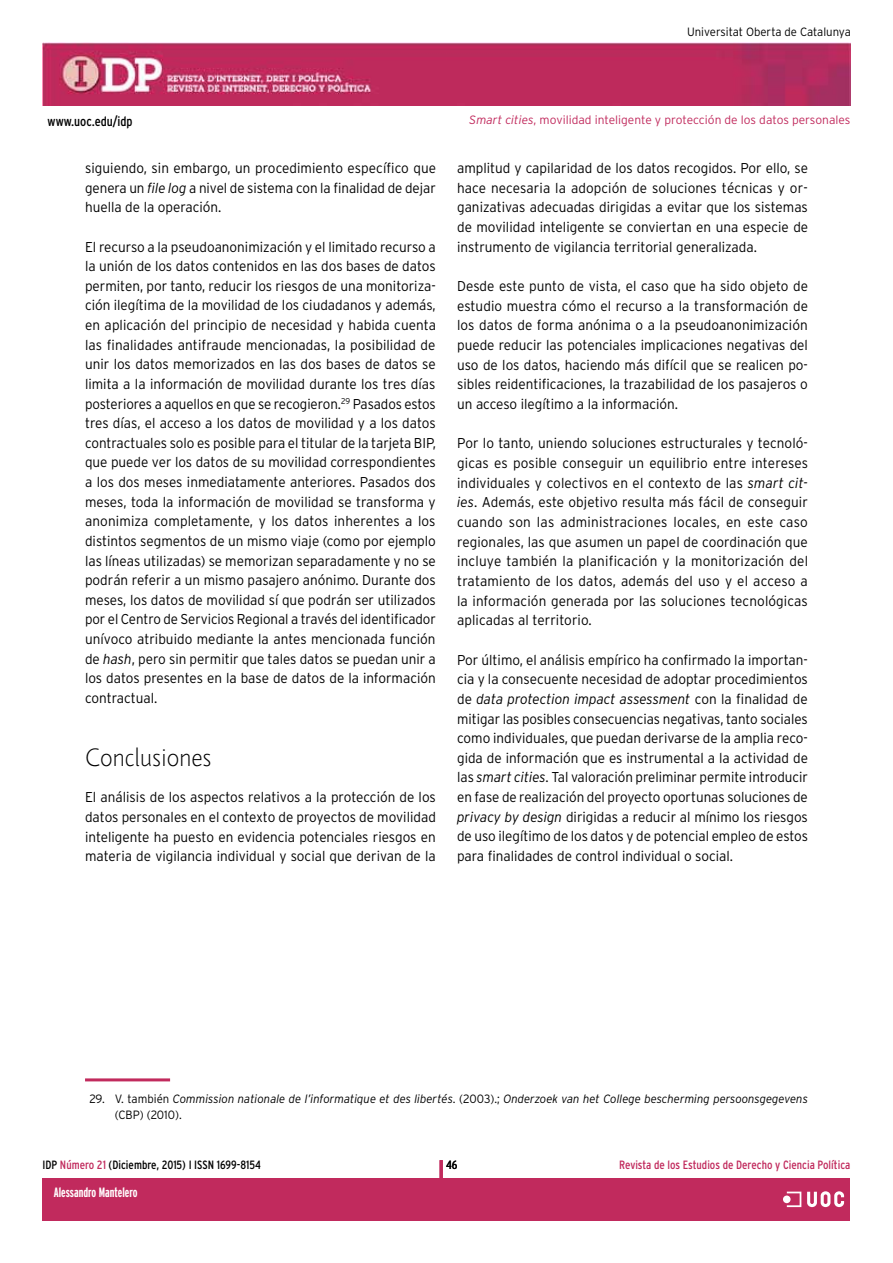
<style>
.page{position:relative;width:893px;height:1263px;background:#fff}
.page>*{position:absolute;margin:0;border:0;box-sizing:border-box;transform-origin:0 0}
._1TITOLTEXTGENERAL{font:300 24px "Pragma ND";color:#000;scale:.95 1}
.TEXTGENERAL{font:300 14.25px/19.6px "Interstate";color:#000;text-align:justify;scale:.95 1}
.t1{font:700 extra-condensed 13.5px "Interstate";color:#fff}
.t2{font:condensed 13.5px "Interstate";color:#000}
.notaprimeraambfilet{font:italic 300 12px/16.5px "Interstate";color:#000;scale:.95 1}
.t3{font:300 12px "Interstate";color:#c12a5d}
.t4{font:condensed 12px "Interstate";color:#c12a5d}
.t5{font:condensed 12px "Interstate";color:#000}
.t6{font:300 12px "Interstate";color:#000;scale:.95 1}
.t7{font:700 extra-condensed 12px "Interstate";color:#fff}
.s1{font-style:italic}
.s2{font-style:normal}
.s3{color:#c12a5d}
</style>
<div class="page">
<img style="left:43px;top:43px;width:807px;height:63px">
<div style="left:43px;top:1178px;width:807px;height:42px;background:#c12a5d"></div>
<div style="left:783px;top:1195px;width:8px;height:8px;background:#fff;border-radius:50%"></div>
<svg style="left:787px;top:1191px;width:57px;height:17px"></svg>
<hr style="left:440px;top:1160px;width:3px;height:44px;background:#c12a5d">
<hr style="left:85px;top:1078px;width:85px;height:3px;background:#c12a5d">
<p class="t6" style="left:687px;top:25px;width:174px">Universitat Oberta de Catalunya</p>
<p class="t2" style="left:48px;top:113px;width:87px">www.uoc.edu/idp</p>
<p class="TEXTGENERAL" style="left:85px;top:158px;width:371px">siguiendo, sin embargo, un procedimiento específico que genera un <span class="s1">file log</span> a nivel de sistema con la finalidad de dejar huella de la operación.</p>
<p class="TEXTGENERAL" style="left:85px;top:237px;width:371px">El recurso a la pseudoanonimización y el limitado recurso a la unión de los datos contenidos en las dos bases de datos permiten, por tanto, reducir los riesgos de una monitoriza&shy;ción ilegítima de la movilidad de los ciudadanos y además, en aplicación del principio de necesidad y habida cuenta las finalidades antifraude mencionadas, la posibilidad de unir los datos memorizados en las dos bases de datos se limita a la información de movilidad durante los tres días posteriores a aquellos en que se recogieron.<sup>29</sup> Pasados estos tres días, el acceso a los datos de movilidad y a los datos contractuales solo es posible para el titular de la tarjeta BIP, que puede ver los datos de su movilidad correspondientes a los dos meses inmediatamente anteriores. Pasados dos meses, toda la información de movilidad se transforma y anonimiza completamente, y los datos inherentes a los distintos segmentos de un mismo viaje (como por ejemplo las líneas utilizadas) se memorizan separadamente y no se podrán referir a un mismo pasajero anónimo. Durante dos meses, los datos de movilidad sí que podrán ser utilizados por el Centro de Servicios Regional a través del identificador unívoco atribuido mediante la antes mencionada función de <span class="s1">hash</span>, pero sin permitir que tales datos se puedan unir a los datos presentes en la base de datos de la información contractual.</p>
<p class="_1TITOLTEXTGENERAL" style="left:85px;top:742px;width:135px">Conclusiones</p>
<p class="TEXTGENERAL" style="left:85px;top:787px;width:371px">El análisis de los aspectos relativos a la protección de los datos personales en el contexto de proyectos de movilidad inteligente ha puesto en evidencia potenciales riesgos en materia de vigilancia individual y social que derivan de la</p>
<p class="t3" style="left:469px;top:113px;width:383px"><span class="s1">Smart cities</span>, movilidad inteligente y protección de los datos personales</p>
<p class="TEXTGENERAL" style="left:457px;top:158px;width:371px">amplitud y capilaridad de los datos recogidos. Por ello, se hace necesaria la adopción de soluciones técnicas y or&shy;ganizativas adecuadas dirigidas a evitar que los sistemas de movilidad inteligente se conviertan en una especie de instrumento de vigilancia territorial generalizada.</p>
<p class="TEXTGENERAL" style="left:457px;top:276px;width:371px">Desde este punto de vista, el caso que ha sido objeto de estudio muestra cómo el recurso a la transformación de los datos de forma anónima o a la pseudoanonimización puede reducir las potenciales implicaciones negativas del uso de los datos, haciendo más difícil que se realicen po&shy;sibles reidentificaciones, la trazabilidad de los pasajeros o un acceso ilegítimo a la información.</p>
<p class="TEXTGENERAL" style="left:457px;top:433px;width:371px">Por lo tanto, uniendo soluciones estructurales y tecnoló&shy;gicas es posible conseguir un equilibrio entre intereses individuales y colectivos en el contexto de las <span class="s1">smart cit&shy;ies</span>. Además, este objetivo resulta más fácil de conseguir cuando son las administraciones locales, en este caso regionales, las que asumen un papel de coordinación que incluye también la planificación y la monitorización del tratamiento de los datos, además del uso y el acceso a la información generada por las soluciones tecnológicas aplicadas al territorio.</p>
<p class="TEXTGENERAL" style="left:457px;top:649px;width:371px">Por último, el análisis empírico ha confirmado la importan&shy;cia y la consecuente necesidad de adoptar procedimientos de <span class="s1">data protection impact assessment</span> con la finalidad de mitigar las posibles consecuencias negativas, tanto sociales como individuales, que puedan derivarse de la amplia reco&shy;gida de información que es instrumental a la actividad de las <span class="s1">smart cities</span>. Tal valoración preliminar permite introducir en fase de realización del proyecto oportunas soluciones de <span class="s1">privacy by design</span> dirigidas a reducir al mínimo los riesgos de uso ilegítimo de los datos y de potencial empleo de estos para finalidades de control individual o social.</p>
<p class="notaprimeraambfilet" style="left:115px;top:1090px;width:731px;text-indent:-25px"><span class="s2">29. V. también</span> Commission nationale de l’informatique et des libertés<span class="s2">. (2003).;</span> Onderzoek van het College bescherming persoonsgegevens <span class="s2">(CBP) (2010).</span></p>
<p class="t5" style="left:446px;top:1158px;width:13px">46</p>
<p class="t5" style="left:43px;top:1158px;width:220px">IDP <span class="s3">Número 21</span> (Diciembre, 2015) I ISSN 1699-8154</p>
<p class="t4" style="left:619px;top:1158px;width:233px">Revista de los Estudios de Derecho y Ciencia Política</p>
<p class="t1" style="left:54px;top:1185px;width:66px">Jose R. Agusti a</p>
<p class="t7" style="left:54px;top:1185px;width:31px">Eloi Puig</p>
<p class="t7" style="left:59px;top:1185px;width:31px">Eloi Puig</p>
<p class="t1" style="left:54px;top:1185px;width:85px">Alessandro Mantelero</p>
</div>
